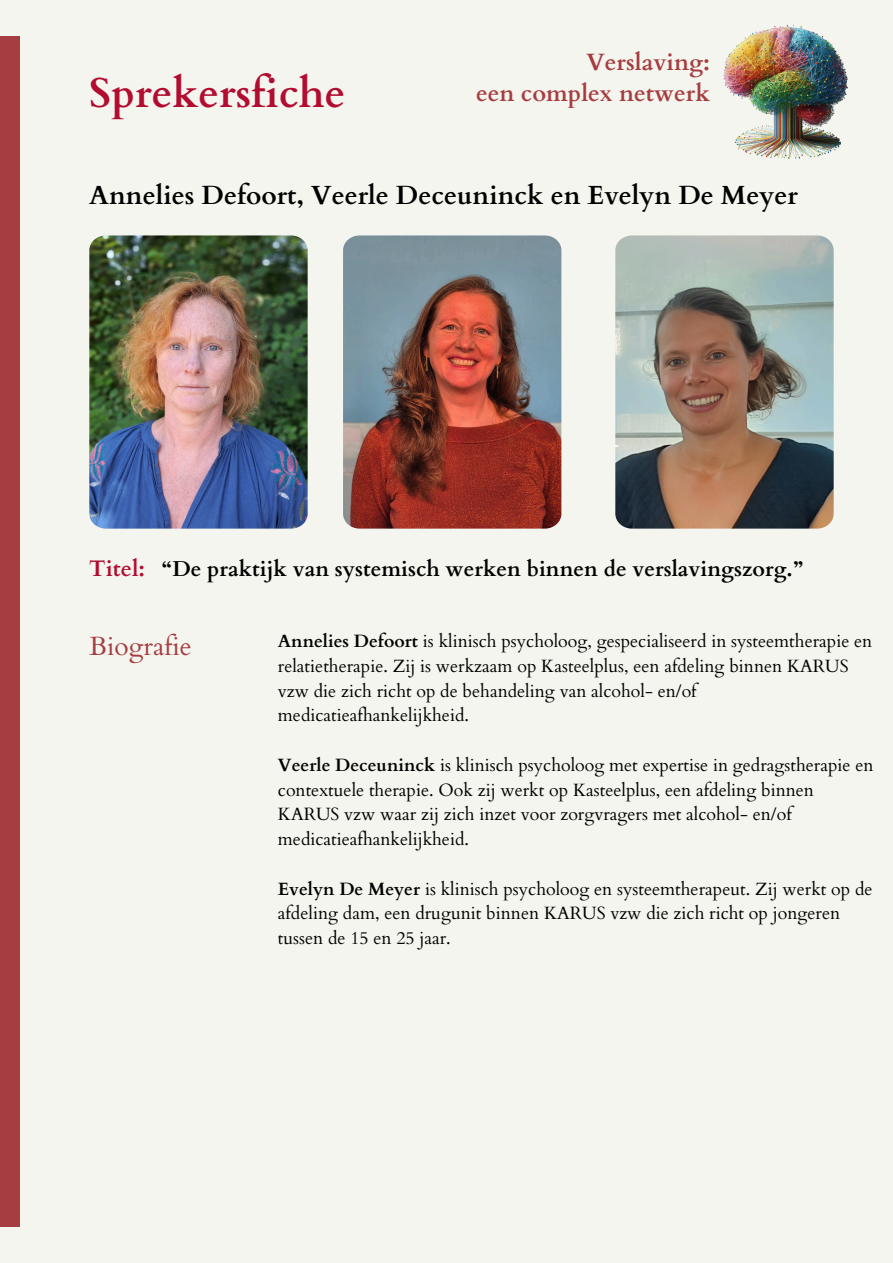
<style>
.page{position:relative;width:893px;height:1263px;background:#f5f5ef}
.page>*{position:absolute;margin:0;border:0;box-sizing:border-box;transform-origin:0 0}
.t1{font:700 41.62px "Cardo";color:#b20d30}
.t2{font:700 26.25px "Cardo";color:#000}
.t3{font:26.25px "Cardo";color:#a63d40}
.t4{font:700 23.62px/31.5px "Cardo";color:#a63d40;text-align:right}
.t5{font:700 22.5px "Cardo";color:#b20d30}
.t6{font:700 21.52px "Cardo";color:#000}
.t7{font:17.77px/24.8px "Cardo";color:#000}
.s1{font-weight:700}
</style>
<div class="page">
<img style="left:89px;top:235px;width:219px;height:294px">
<div style="left:0;top:36px;width:20px;height:1191px;background:#a63d40"></div>
<img style="left:723px;top:24px;width:125px;height:135px">
<img style="left:343px;top:235px;width:218px;height:294px">
<img style="left:615px;top:235px;width:218px;height:294px">
<h1 class="t1" style="left:89px;top:66px;width:258px">Sprekersfiche</h1>
<h3 class="t4" style="left:476px;top:46px;width:235px">Verslaving:<br>een complex netwerk</h3>
<p class="t2" style="left:89px;top:178px;width:710px">Annelies Defoort, Veerle Deceuninck en Evelyn De Meyer</p>
<p class="t5" style="left:89px;top:553px;width:57px">Titel:</p>
<p class="t6" style="left:162px;top:554px;width:642px">“De praktijk van systemisch werken binnen de verslavingszorg.”</p>
<h2 class="t3" style="left:89px;top:629px;width:104px">Biografie</h2>
<p class="t7" style="left:278px;top:629px;width:596px"><span class="s1">Annelies Defoort</span> is klinisch psycholoog, gespecialiseerd in systeemtherapie en relatietherapie. Zij is werkzaam op Kasteelplus, een afdeling binnen KARUS vzw die zich richt op de behandeling van alcohol- en/of medicatieafhankelijkheid.</p>
<p class="t7" style="left:278px;top:753px;width:597px"><span class="s1">Veerle Deceuninck</span> is klinisch psycholoog met expertise in gedragstherapie en contextuele therapie. Ook zij werkt op Kasteelplus, een afdeling binnen KARUS vzw waar zij zich inzet voor zorgvragers met alcohol- en/of medicatieafhankelijkheid.</p>
<h4 class="t7" style="left:278px;top:877px;width:596px"><span class="s1">Evelyn De Meyer</span> is klinisch psycholoog en systeemtherapeut. Zij werkt op de afdeling dam, een drugunit binnen KARUS vzw die zich richt op jongeren tussen de 15 en 25 jaar.</h4>
</div>
